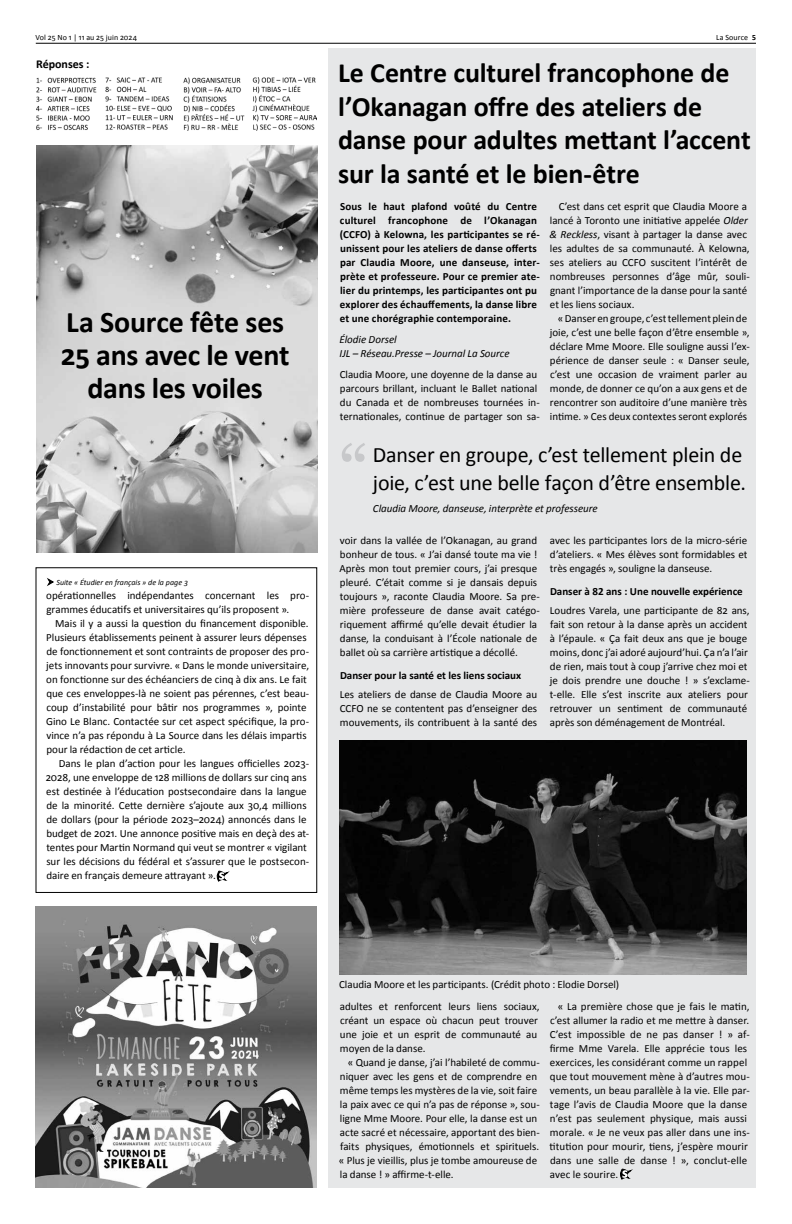
<style>
.page{position:relative;width:792px;height:1224px;background:#fff}
.page>*{position:absolute;margin:0;border:0;box-sizing:border-box;transform-origin:0 0}
.t1{font:72px "Georgia";color:#c7c8ca}
.t2{font:700 30px/33px "Calibri";letter-spacing:-.005em;color:#000;text-align:center}
.t3{font:700 27.9px/33.6px "Calibri";letter-spacing:-.005em;color:#000}
.t4{font:22px/28px "Calibri";letter-spacing:-.01em;color:#000}
.t5{font:700 12px "Calibri";color:#000}
.t6{font:11px/14px "Calibri";color:#000}
.t7{font:700 11px/14px "Calibri";letter-spacing:.01em;color:#000}
.t8{font:italic 11px/14px "Calibri";letter-spacing:-.005em;color:#000}
.t9{font:italic 8px "Calibri";color:#000}
.t10{font:8px "Calibri";letter-spacing:.01em;color:#000}
.s1{font-weight:700}
.s2{font-style:italic}
</style>
<div class="page">
<hr style="left:36px;top:43px;width:720px;height:1px;background:#000">
<div style="left:329px;top:48px;width:427px;height:1140px;background:#e6e7e8"></div>
<img style="left:36px;top:78px;width:281px;height:53px">
<img style="left:37px;top:146px;width:280px;height:406px">
<svg style="left:47px;top:578px;width:7px;height:8px"></svg>
<img style="left:35px;top:906px;width:282px;height:282px">
<svg style="left:217px;top:870px;width:11px;height:11px"></svg>
<img style="left:339px;top:741px;width:408px;height:234px">
<svg style="left:620px;top:1168px;width:11px;height:11px"></svg>
<p class="t10" style="left:35px;top:32px;width:103px">Vol 25 No 1 | 11 au 25 juin 2024</p>
<p class="t10" style="left:716px;top:32px;width:41px">La Source <span class="s1">5</span></p>
<p class="t5" style="left:36px;top:56px;width:55px">Réponses :</p>
<h2 class="t2" style="left:61px;top:305px;width:230px">La Source fête ses<br>25 ans avec le vent dans les voiles</h2>
<p class="t9" style="left:56px;top:577px;width:133px">Suite « Étudier en français » de la page 3</p>
<p class="t6" style="left:46px;top:588px;width:265px">opérationnelles indépendantes concernant les pro&shy;grammes éducatifs et universitaires qu’ils proposent ».</p>
<p class="t6" style="left:46px;top:616px;width:265px;text-indent:9px">Mais il y a aussi la question du financement disponible.<br>Plusieurs établissements peinent à assurer leurs dépenses de fonctionnement et sont contraints de proposer des pro&shy;jets innovants pour survivre. « Dans le monde universitaire, on fonctionne sur des échéanciers de cinq à dix ans. Le fait que ces enveloppes-là ne soient pas pérennes, c’est beau&shy;coup d’instabilité pour bâtir nos programmes », pointe Gino Le Blanc. Contactée sur cet aspect spécifique, la pro&shy;vince n’a pas répondu à La Source dans les délais impartis pour la rédaction de cet article.</p>
<p class="t6" style="left:46px;top:756px;width:265px;text-indent:13px">Dans le plan d’action pour les langues officielles 2023- 2028, une enveloppe de 128 millions de dollars sur cinq ans est destinée à l’éducation postsecondaire dans la langue de la minorité. Cette dernière s’ajoute aux 30,4 millions de dollars (pour la période 2023–2024) annoncés dans le budget de 2021. Une annonce positive mais en deçà des at&shy;tentes pour Martin Normand qui veut se montrer « vigilant sur les décisions du fédéral et s’assurer que le postsecon&shy;daire en français demeure attrayant ».</p>
<h3 class="t3" style="left:338px;top:55px;width:414px">Le Centre culturel francophone de l’Okanagan offre des ateliers de danse pour adultes mettant l’accent sur la santé et le bien-être</h3>
<p class="t7" style="left:340px;top:199px;width:202px">Sous le haut plafond voûté du Centre culturel francophone de l’Okanagan (CCFO) à Kelowna, les participantes se ré&shy;unissent pour les ateliers de danse offerts par Claudia Moore, une danseuse, inter&shy;prète et professeure. Pour ce premier ate&shy;lier du printemps, les participantes ont pu explorer des échauffements, la danse libre et une chorégraphie contemporaine.</p>
<p class="t8" style="left:340px;top:332px;width:172px">Élodie Dorsel<br>IJL – Réseau.Presse – Journal La Source</p>
<p class="t6" style="left:340px;top:367px;width:202px">Claudia Moore, une doyenne de la danse au parcours brillant, incluant le Ballet national du Canada et de nombreuses tournées in&shy;ternationales, continue de partager son sa-</p>
<p class="t6" style="left:549px;top:199px;width:202px;text-indent:9px">C’est dans cet esprit que Claudia Moore a lancé à Toronto une initiative appelée <span class="s2">Older &amp; Reckless</span>, visant à partager la danse avec les adultes de sa communauté. À Kelowna, ses ateliers au CCFO suscitent l’intérêt de nombreuses personnes d’âge mûr, souli&shy;gnant l’importance de la danse pour la santé et les liens sociaux.</p>
<p class="t6" style="left:550px;top:311px;width:202px;text-align:center">« Danser en groupe, c’est tellement plein de joie, c’est une belle façon d’être ensemble », déclare Mme Moore. Elle souligne aussi l’ex&shy;périence de danser seule : « Danser seule, c’est une occasion de vraiment parler au monde, de donner ce qu’on a aux gens et de rencontrer son auditoire d’une manière très intime. » Ces deux contextes seront explorés</p>
<h1 class="t1" style="left:339px;top:419px;width:31px">“</h1>
<h3 class="t4" style="left:373px;top:440px;width:375px">Danser en groupe, c’est tellement plein de joie, c’est une belle façon d’être ensemble.</h3>
<p class="t8" style="left:373px;top:501px;width:226px">Claudia Moore, danseuse, interprète et professeure</p>
<p class="t6" style="left:550px;top:533px;width:199px;text-align:justify">avec les participantes lors de la micro-série d’ateliers. « Mes élèves sont formidables et très engagés », souligne la danseuse.</p>
<p class="t7" style="left:550px;top:584px;width:194px">Danser à 82 ans : Une nouvelle expérience</p>
<p class="t6" style="left:550px;top:603px;width:202px">Loudres Varela, une participante de 82 ans, fait son retour à la danse après un accident à l’épaule. « Ça fait deux ans que je bouge moins, donc j’ai adoré aujourd’hui. Ça n’a l’air de rien, mais tout à coup j’arrive chez moi et je dois prendre une douche ! » s’exclame&shy;t-elle. Elle s’est inscrite aux ateliers pour retrouver un sentiment de communauté après son déménagement de Montréal.</p>
<p class="t6" style="left:339px;top:533px;width:202px">voir dans la vallée de l’Okanagan, au grand bonheur de tous. « J’ai dansé toute ma vie !<br>Après mon tout premier cours, j’ai presque pleuré. C’était comme si je dansais depuis toujours », raconte Claudia Moore. Sa pre&shy;mière professeure de danse avait catégo&shy;riquement affirmé qu’elle devait étudier la danse, la conduisant à l’École nationale de ballet où sa carrière artistique a décollé.</p>
<p class="t7" style="left:340px;top:668px;width:183px">Danser pour la santé et les liens sociaux</p>
<p class="t6" style="left:340px;top:687px;width:199px;text-align:justify">Les ateliers de danse de Claudia Moore au CCFO ne se contentent pas d’enseigner des mouvements, ils contribuent à la santé des</p>
<p class="t6" style="left:339px;top:977px;width:282px">Claudia Moore et les participants. (Crédit photo : Elodie Dorsel)</p>
<p class="t6" style="left:340px;top:999px;width:201px">adultes et renforcent leurs liens sociaux, créant un espace où chacun peut trouver une joie et un esprit de communauté au moyen de la danse.</p>
<p class="t6" style="left:339px;top:1055px;width:203px;text-indent:9px">« Quand je danse, j’ai l’habileté de commu&shy;niquer avec les gens et de comprendre en même temps les mystères de la vie, soit faire la paix avec ce qui n’a pas de réponse », sou&shy;ligne Mme Moore. Pour elle, la danse est un acte sacré et nécessaire, apportant des bien&shy;faits physiques, émotionnels et spirituels. « Plus je vieillis, plus je tombe amoureuse de la danse ! » affirme-t-elle.</p>
<p class="t6" style="left:550px;top:999px;width:202px;text-indent:8px">« La première chose que je fais le matin, c’est allumer la radio et me mettre à danser.<br>C’est impossible de ne pas danser ! » af&shy;firme Mme Varela. Elle apprécie tous les exercices, les considérant comme un rappel que tout mouvement mène à d’autres mou&shy;vements, un beau parallèle à la vie. Elle par&shy;tage l’avis de Claudia Moore que la danse n’est pas seulement physique, mais aussi morale. « Je ne veux pas aller dans une ins&shy;titution pour mourir, tiens, j’espère mourir dans une salle de danse ! », conclut-elle avec le sourire.</p>
</div>
